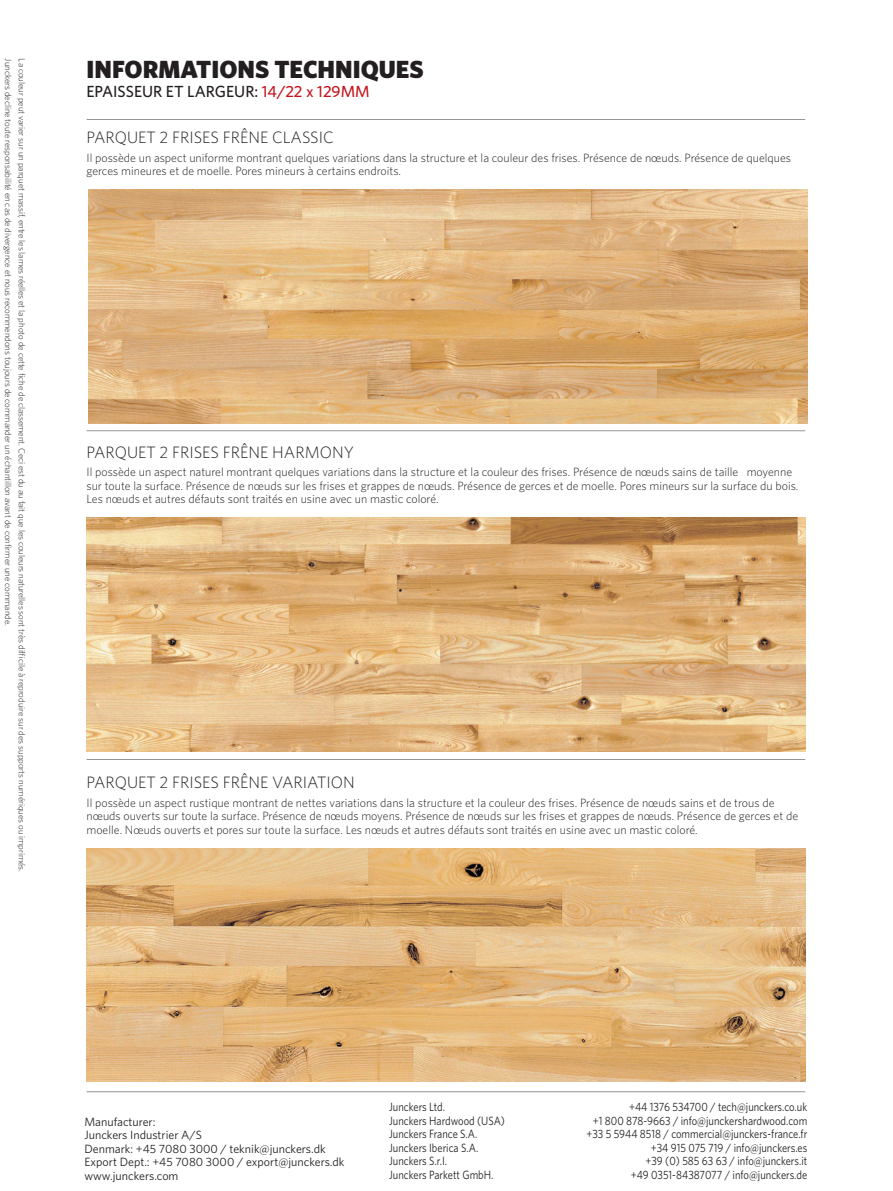
<style>
.page{position:relative;width:893px;height:1191px;background:#fff}
.page>*{position:absolute;margin:0;border:0;box-sizing:border-box;transform-origin:0 0}
.t1{font:900 24.9px "Whitney";color:#231f20}
.t2{font:300 16.5px "Whitney";color:#231f20}
.t3{font:500 16.05px "Whitney";color:#231f20}
.t4{font:300 12px/13.5px "Whitney";color:#231f20}
.t5{font:12px "Whitney";color:#231f20;scale:.88 1}
.t6{font:12px "Whitney";color:#231f20}
.t7{font:300 9px "Whitney";letter-spacing:-.01em;color:#231f20}
.s1{color:#c4121a}
</style>
<div class="page">
<img style="left:88px;top:189px;width:720px;height:234px">
<img style="left:87px;top:518px;width:718px;height:234px">
<img style="left:87px;top:848px;width:718px;height:234px">
<hr style="left:87px;top:119px;width:718px;height:1px;background:#939598">
<hr style="left:87px;top:430px;width:718px;height:1px;background:#939598">
<hr style="left:87px;top:759px;width:718px;height:1px;background:#939598">
<hr style="left:87px;top:1091px;width:718px;height:1px;background:#939598">
<p class="t7" style="left:14px;top:58px;width:569px;rotate:90deg">Junckers decline toute responsabilité en cas de divergence et nous recommendons toujours de commander un échantillon avant de confirmer une commande.</p>
<p class="t7" style="left:28px;top:58px;width:815px;rotate:90deg">La couleur peut varier sur un parquet massif, entre les lames réelles et la photo de cette fiche de classement. Ceci est du au fait que les couleurs naturelles sont très difficile à reproduire sur des supports numériques ou imprimés.</p>
<p class="t1" style="left:87px;top:53px;width:339px">INFORMATIONS TECHNIQUES</p>
<p class="t3" style="left:87px;top:81px;width:285px">EPAISSEUR ET LARGEUR: <span class="s1">14/22 x 129MM</span></p>
<p class="t2" style="left:87px;top:126px;width:249px">PARQUET 2 FRISES FRÊNE CLASSIC</p>
<p class="t4" style="left:87px;top:150px;width:706px">Il possède un aspect uniforme montrant quelques variations dans la structure et la couleur des frises. Présence de nœuds. Présence de quelques gerces mineures et de moelle. Pores mineurs à certains endroits.</p>
<p class="t2" style="left:87px;top:441px;width:269px">PARQUET 2 FRISES FRÊNE HARMONY</p>
<p class="t4" style="left:87px;top:465px;width:713px">Il possède un aspect naturel montrant quelques variations dans la structure et la couleur des frises. Présence de nœuds sains de taille moyenne sur toute la surface. Présence de nœuds sur les frises et grappes de nœuds. Présence de gerces et de moelle. Pores mineurs sur la surface du bois.<br>Les nœuds et autres défauts sont traités en usine avec un mastic coloré.</p>
<p class="t2" style="left:87px;top:771px;width:270px">PARQUET 2 FRISES FRÊNE VARIATION</p>
<p class="t4" style="left:87px;top:795px;width:713px">Il possède un aspect rustique montrant de nettes variations dans la structure et la couleur des frises. Présence de nœuds sains et de trous de nœuds ouverts sur toute la surface. Présence de nœuds moyens. Présence de nœuds sur les frises et grappes de nœuds. Présence de gerces et de moelle. Nœuds ouverts et pores sur toute la surface. Les nœuds et autres défauts sont traités en usine avec un mastic coloré.</p>
<p class="t6" style="left:84px;top:1113px;width:73px">Manufacturer:</p>
<p class="t6" style="left:84px;top:1127px;width:119px">Junckers Industrier A/S</p>
<p class="t6" style="left:84px;top:1140px;width:243px">Denmark: +45 7080 3000 / teknik@junckers.dk</p>
<p class="t6" style="left:84px;top:1154px;width:262px">Export Dept.: +45 7080 3000 / export@junckers.dk</p>
<p class="t6" style="left:84px;top:1167px;width:96px">www.junckers.com</p>
<p class="t5" style="left:389px;top:1099px;width:65px">Junckers Ltd.</p>
<p class="t5" style="left:629px;top:1099px;width:204px">+44 1376 534700 / tech@junckers.co.uk</p>
<p class="t5" style="left:389px;top:1112px;width:133px">Junckers Hardwood (USA)</p>
<p class="t5" style="left:593px;top:1112px;width:245px">+1 800 878-9663 / info@junckershardwood.com</p>
<p class="t5" style="left:389px;top:1126px;width:102px">Junckers France S.A.</p>
<p class="t5" style="left:586px;top:1126px;width:253px">+33 5 5944 8518 / commercial@junckers-france.fr</p>
<p class="t5" style="left:389px;top:1139px;width:103px">Junckers Iberica S.A.</p>
<p class="t5" style="left:651px;top:1139px;width:179px">+34 915 075 719 / info@junckers.es</p>
<p class="t5" style="left:389px;top:1153px;width:67px">Junckers S.r.I.</p>
<p class="t5" style="left:645px;top:1153px;width:185px">+39 (0) 585 63 63 / info@junckers.it</p>
<p class="t5" style="left:389px;top:1166px;width:120px">Junckers Parkett GmbH.</p>
<p class="t5" style="left:631px;top:1166px;width:202px">+49 0351-84387077 / info@junckers.de</p>
</div>
